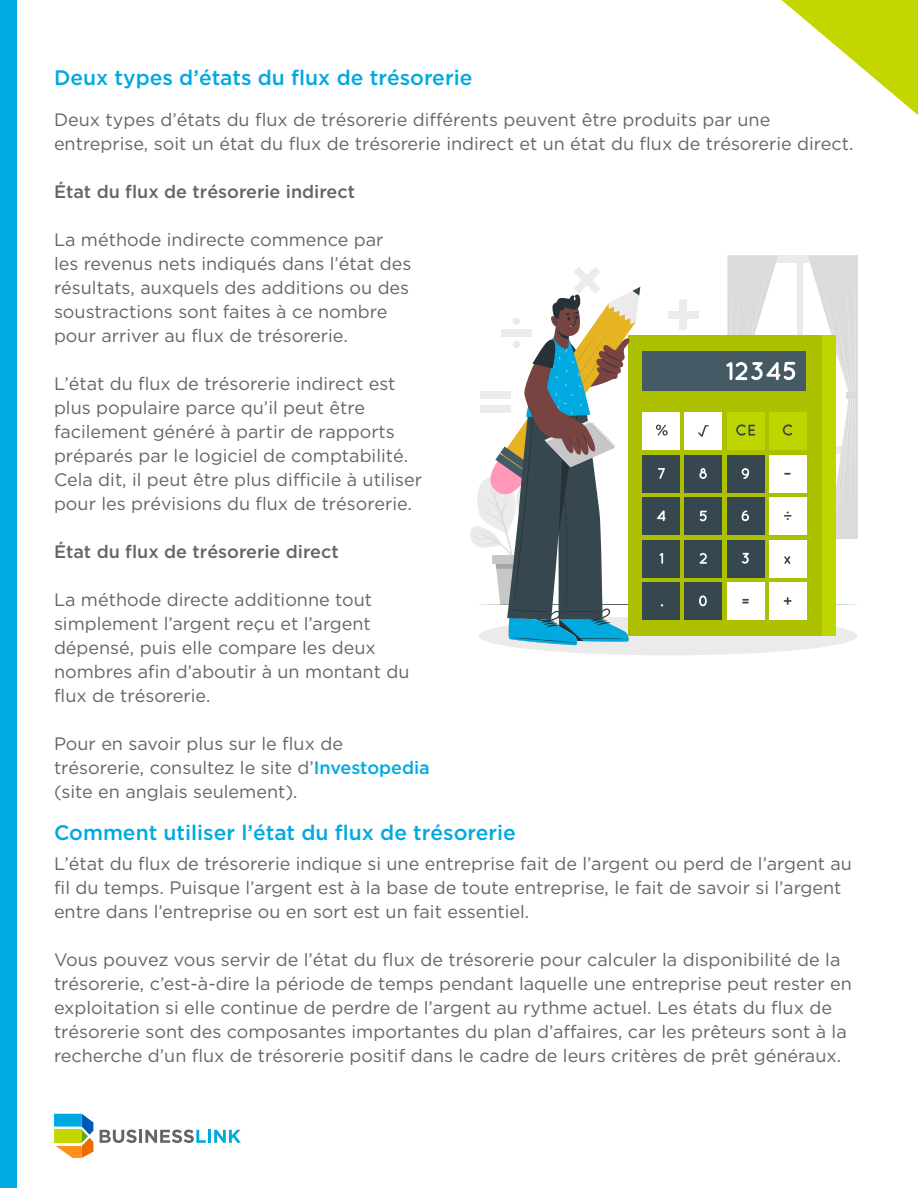
<style>
.page{position:relative;width:918px;height:1188px;background:#fff}
.page>*{position:absolute;margin:0;border:0;box-sizing:border-box;transform-origin:0 0}
.t1{font:500 21px "Gotham HTF";color:#00a9e0}
.t2{font:18px/24px "Gotham HTF";color:#646566}
.t3{font:500 18px "Gotham HTF";color:#646566}
.s1{font-weight:500;color:#00a9e0}
</style>
<div class="page">
<svg style="left:54px;top:1114px;width:39px;height:44px"></svg>
<svg style="left:100px;top:1130px;width:141px;height:13px"></svg>
<div style="left:0;top:0;width:16px;height:1188px;background:#00a9e0"></div>
<svg style="left:781px;top:0;width:137px;height:115px"></svg>
<div style="left:479px;top:616px;width:378px;height:39px;background:#ebebeb;border-radius:50%"></div>
<svg style="left:470px;top:255px;width:388px;height:391px"></svg>
<p class="t1" style="left:54px;top:66px;width:420px">Deux types d’états du flux de trésorerie</p>
<p class="t2" style="left:54px;top:107px;width:801px">Deux types d’états du flux de trésorerie différents peuvent être produits par une entreprise, soit un état du flux de trésorerie indirect et un état du flux de trésorerie direct.</p>
<p class="t3" style="left:54px;top:181px;width:303px">État du flux de trésorerie indirect</p>
<p class="t2" style="left:54px;top:227px;width:359px">La méthode indirecte commence par les revenus nets indiqués dans l’état des résultats, auxquels des additions ou des soustractions sont faites à ce nombre pour arriver au flux de trésorerie.</p>
<p class="t2" style="left:54px;top:371px;width:370px">L’état du flux de trésorerie indirect est plus populaire parce qu’il peut être facilement généré à partir de rapports préparés par le logiciel de comptabilité.<br>Cela dit, il peut être plus difficile à utiliser pour les prévisions du flux de trésorerie.</p>
<p class="t3" style="left:54px;top:541px;width:286px">État du flux de trésorerie direct</p>
<p class="t2" style="left:54px;top:587px;width:357px">La méthode directe additionne tout simplement l’argent reçu et l’argent dépensé, puis elle compare les deux nombres afin d’aboutir à un montant du flux de trésorerie.</p>
<p class="t2" style="left:54px;top:731px;width:377px">Pour en savoir plus sur le flux de trésorerie, consultez le site d’<span class="s1">Investopedia </span>(site en anglais seulement).</p>
<p class="t1" style="left:54px;top:820px;width:463px">Comment utiliser l’état du flux de trésorerie</p>
<p class="t2" style="left:54px;top:851px;width:799px">L’état du flux de trésorerie indique si une entreprise fait de l’argent ou perd de l’argent au fil du temps. Puisque l’argent est à la base de toute entreprise, le fait de savoir si l’argent entre dans l’entreprise ou en sort est un fait essentiel.</p>
<p class="t2" style="left:54px;top:947px;width:800px">Vous pouvez vous servir de l’état du flux de trésorerie pour calculer la disponibilité de la trésorerie, c’est-à-dire la période de temps pendant laquelle une entreprise peut rester en exploitation si elle continue de perdre de l’argent au rythme actuel. Les états du flux de trésorerie sont des composantes importantes du plan d’affaires, car les prêteurs sont à la recherche d’un flux de trésorerie positif dans le cadre de leurs critères de prêt généraux.</p>
</div>
